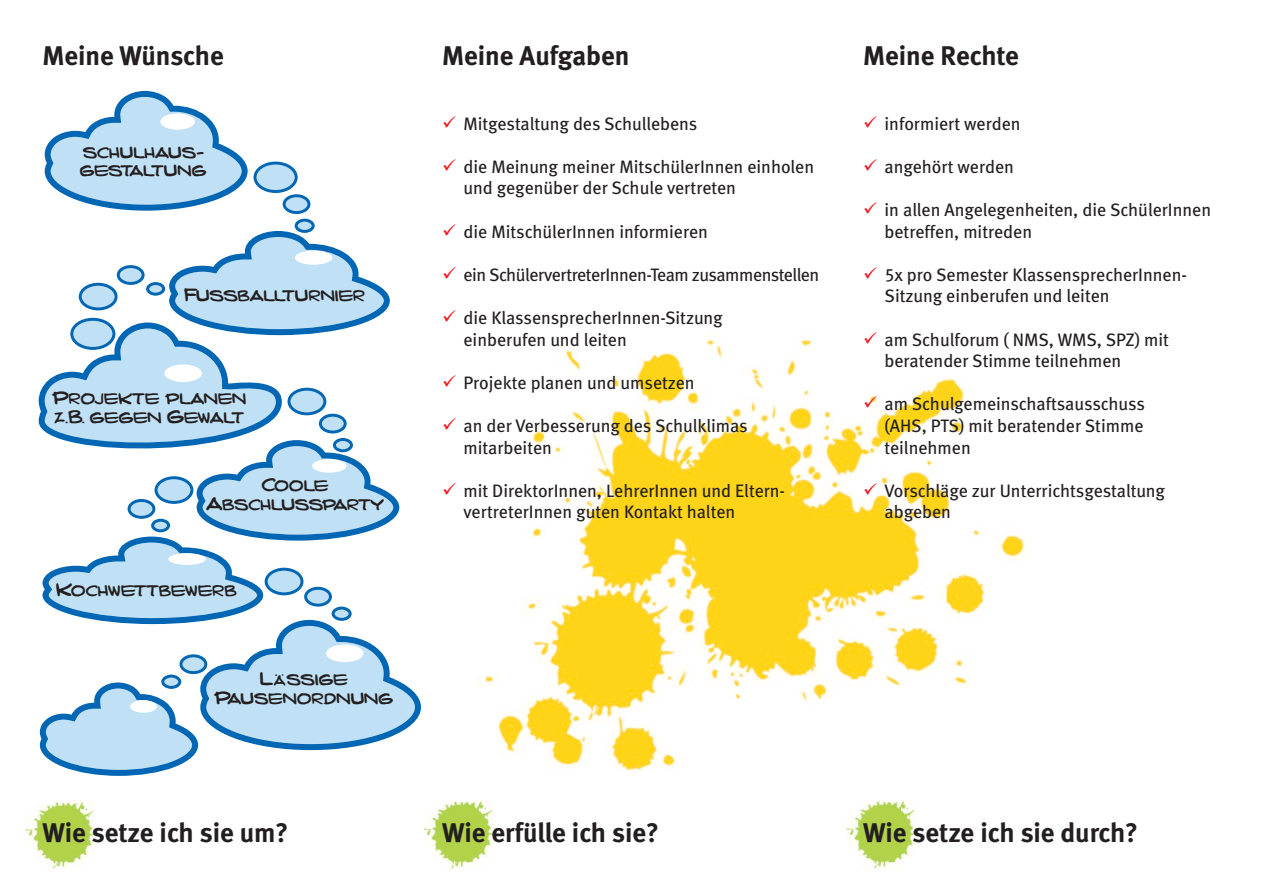
<style>
.page{position:relative;width:1263px;height:893px;background:#fff}
.page>*{position:absolute;margin:0;border:0;box-sizing:border-box;transform-origin:0 0}
.t1{font:27px "Meta Bold LF";color:#231f20}
.t2{font:18px/21.6px "Meta Book LF";color:#231f20}
.t3{font:18px "Meta Book LF";letter-spacing:-.025em;color:#231f20}
.t4{font:15px/18.8px "Carl Barks Script";letter-spacing:-.055em;color:#231f20}
.t5{font:15px/18.8px "Carl Barks Script";letter-spacing:-.035em;color:#231f20;text-align:center}
.t6{font:15px/18.8px "Carl Barks Script";letter-spacing:-.08em;color:#231f20;text-align:center}
.s1{color:#ee1d23}
</style>
<div class="page">
<img style="left:424px;top:800px;width:73px;height:70px">
<img style="left:477px;top:336px;width:551px;height:435px">
<img style="left:26px;top:800px;width:72px;height:70px">
<img style="left:847px;top:800px;width:72px;height:70px">
<svg style="left:39px;top:91px;width:382px;height:685px"></svg>
<div style="left:130px;top:700px;width:27px;height:13px;background:#fff;border-radius:50%"></div>
<h1 class="t1" style="left:43px;top:45px;width:183px">Meine Wünsche</h1>
<p class="t4" style="left:79px;top:143px;width:129px">schulhaus&shy;gestaltung</p>
<p class="t4" style="left:184px;top:286px;width:183px">Fussballturnier</p>
<p class="t4" style="left:52px;top:389px;width:196px">Projekte planen z.B. gegen Gewalt</p>
<p class="t6" style="left:206px;top:477px;width:180px">Coole<br>Abschlussparty</p>
<p class="t4" style="left:56px;top:581px;width:183px">Kochwettbewerb</p>
<p class="t5" style="left:214px;top:670px;width:181px">Lässige<br>Pausenordnung</p>
<h1 class="t1" style="left:43px;top:823px;width:247px">Wie setze ich sie um?</h1>
<h1 class="t1" style="left:442px;top:45px;width:189px">Meine Aufgaben</h1>
<p class="t2" style="left:442px;top:114px;width:257px"><span class="s1">✓</span> Mitgestaltung des Schullebens</p>
<p class="t2" style="left:463px;top:157px;width:352px;text-indent:-21px"><span class="s1">✓</span> die Meinung meiner MitschülerInnen einholen und gegenüber der Schule vertreten</p>
<p class="t2" style="left:442px;top:222px;width:267px"><span class="s1">✓</span> die MitschülerInnen informieren</p>
<p class="t3" style="left:442px;top:268px;width:379px"><span class="s1">✓</span> ein SchülervertreterInnen-Team zusammenstellen</p>
<p class="t2" style="left:463px;top:309px;width:261px;text-indent:-21px"><span class="s1">✓</span> die KlassensprecherInnen-Sitzung einberufen und leiten</p>
<p class="t2" style="left:442px;top:373px;width:254px"><span class="s1">✓</span> Projekte planen und umsetzen</p>
<p class="t2" style="left:463px;top:417px;width:286px;text-indent:-21px"><span class="s1">✓</span> an der Verbesserung des Schulklimas mitarbeiten</p>
<p class="t2" style="left:463px;top:481px;width:323px;text-indent:-21px"><span class="s1">✓</span> mit DirektorInnen, LehrerInnen und Eltern&shy;vertreterInnen guten Kontakt halten</p>
<h1 class="t1" style="left:863px;top:45px;width:157px">Meine Rechte</h1>
<p class="t2" style="left:863px;top:114px;width:159px"><span class="s1">✓</span> informiert werden</p>
<p class="t2" style="left:863px;top:157px;width:152px"><span class="s1">✓</span> angehört werden</p>
<p class="t2" style="left:884px;top:201px;width:328px;text-indent:-21px"><span class="s1">✓</span> in allen Angelegenheiten, die SchülerInnen betreffen, mitreden</p>
<p class="t2" style="left:884px;top:265px;width:304px;text-indent:-21px"><span class="s1">✓</span> 5x pro Semester KlassensprecherInnen-<br>Sitzung einberufen und leiten</p>
<p class="t2" style="left:884px;top:330px;width:286px;text-indent:-21px"><span class="s1">✓</span> am Schulforum ( NMS, WMS, SPZ) mit beratender Stimme teilnehmen</p>
<p class="t2" style="left:884px;top:395px;width:262px;text-align:justify;text-indent:-21px"><span class="s1">✓</span> am Schulgemeinschaftsausschuss (AHS, PTS) mit beratender Stimme teilnehmen</p>
<p class="t2" style="left:884px;top:481px;width:282px;text-indent:-21px"><span class="s1">✓</span> Vorschläge zur Unterrichtsgestaltung abgeben</p>
<h1 class="t1" style="left:442px;top:823px;width:218px">Wie erfülle ich sie?</h1>
<h1 class="t1" style="left:863px;top:823px;width:276px">Wie setze ich sie durch?</h1>
</div>
